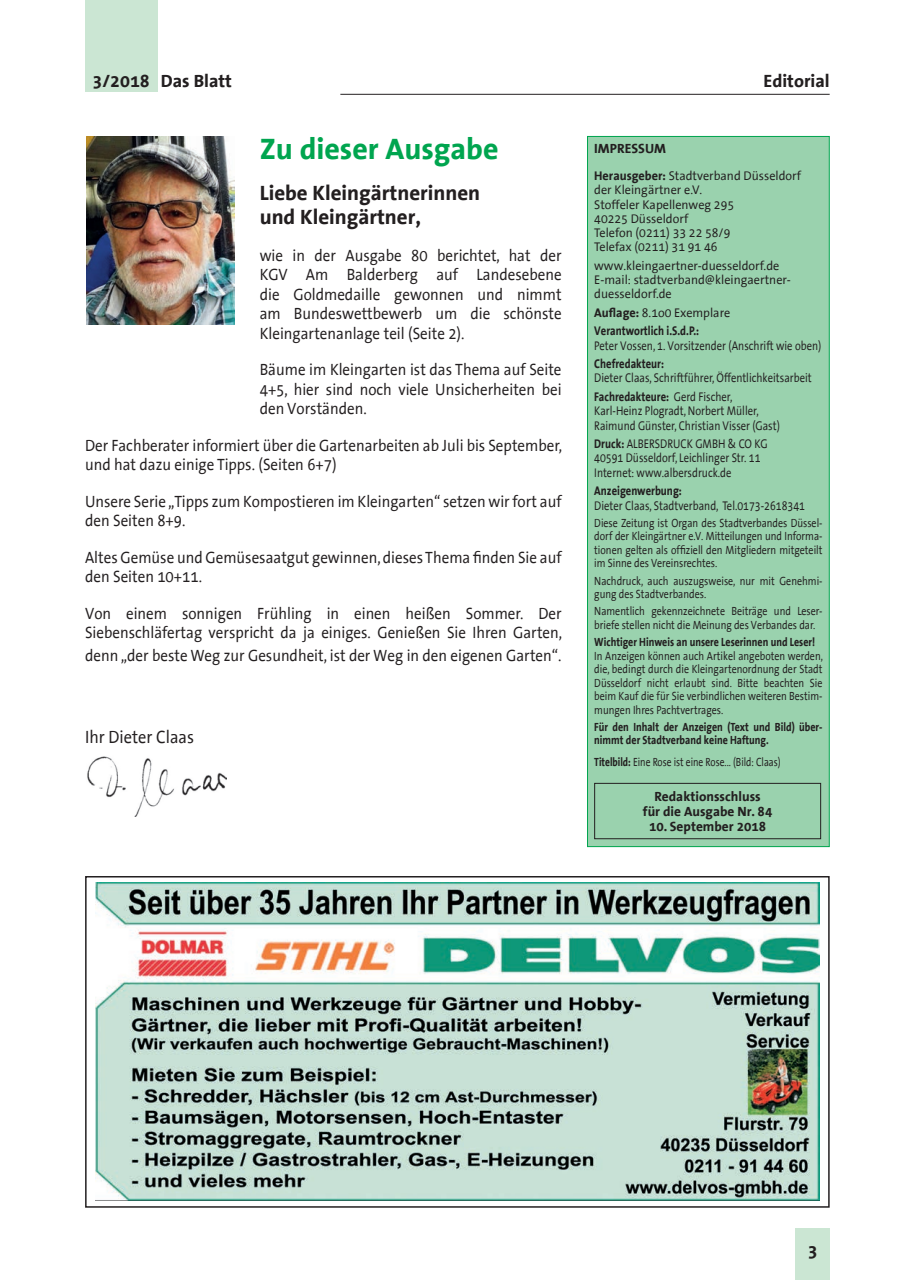
<style>
.page{position:relative;width:902px;height:1280px;background:#fff}
.page>*{position:absolute;margin:0;border:0;box-sizing:border-box;transform-origin:0 0}
.t1{font:700 30px "The Sans Office";color:#00a54f}
.t2{font:700 21px/24px "The Sans Office";color:#231f20}
.t3{font:700 18px "The Sans Office";color:#231f20}
.t4{font:18px "The Sans Office";color:#231f20;scale:.91 1}
.t5{font:16.5px/19.5px "The Sans Office";color:#231f20;scale:.91 1}
.t6{font:700 13.5px/15px "The Sans Office";color:#231f20;text-align:center}
.t7{font:12.75px/14.2px "The Sans Office";color:#231f20;scale:.83 1}
.t8{font:12.75px/14.2px "The Sans Office";color:#231f20;scale:.96 1}
.t9{font:700 12.75px/18.5px "The Sans Office";color:#231f20;scale:.96 1}
.t10{font:700 12.75px "The Sans Office";color:#231f20;scale:.83 1}
.t11{font:12px/13.5px "The Sans Office";color:#231f20;text-align:justify;scale:.83 1}
.t12{font:700 12px/13.5px "The Sans Office";color:#231f20;scale:.83 1}
.t13{font:12px "The Sans Office";color:#231f20;scale:.79 1}
.s1{font-weight:700}
.s2{font-weight:400}
</style>
<div class="page">
<div style="left:85px;top:0;width:72px;height:91px;background:#cbe6d3"></div>
<div style="left:795px;top:1229px;width:34px;height:51px;background:#cbe6d3"></div>
<hr style="left:340px;top:94px;width:489px;height:1px;background:#231f20">
<img style="left:95px;top:883px;width:724px;height:318px">
<div style="left:85px;top:876px;width:744px;height:332px;border:2px solid #231f20"></div>
<div style="left:587px;top:136px;width:242px;height:711px;background:#9ad2ae"></div>
<div style="left:587px;top:136px;width:242px;height:711px;border:1px solid #00a54f"></div>
<div style="left:594px;top:783px;width:227px;height:56px;border:1px solid #231f20"></div>
<img style="left:87px;top:756px;width:139px;height:60px">
<img style="left:87px;top:136px;width:147px;height:189px">
<p class="t3" style="left:93px;top:72px;width:141px">3/2018 Das Blatt</p>
<h1 class="t1" style="left:260px;top:133px;width:240px">Zu dieser Ausgabe</h1>
<p class="t2" style="left:260px;top:182px;width:222px">Liebe Kleingärtnerinnen und Kleingärtner,</p>
<p class="t5" style="left:260px;top:246px;width:333px;text-align:justify">wie in der Ausgabe 80 berichtet, hat der KGV Am Balderberg auf Landesebene die Goldmedaille gewonnen und nimmt am Bundeswettbewerb um die schönste Kleingartenanlage teil (Seite 2).</p>
<p class="t5" style="left:260px;top:360px;width:333px;text-align:justify">Bäume im Kleingarten ist das Thema auf Seite 4+5, hier sind noch viele Unsicherheiten bei den Vorständen.</p>
<p class="t5" style="left:85px;top:436px;width:526px">Der Fachberater informiert über die Gartenarbeiten ab Juli bis September, und hat dazu einige Tipps. (Seiten 6+7)</p>
<p class="t5" style="left:85px;top:492px;width:525px">Unsere Serie „Tipps zum Kompostieren im Kleingarten“ setzen wir fort auf den Seiten 8+9.</p>
<p class="t5" style="left:85px;top:548px;width:525px">Altes Gemüse und Gemüsesaatgut gewinnen, dieses Thema fi nden Sie auf den Seiten 10+11.</p>
<p class="t5" style="left:85px;top:604px;width:526px">Von einem sonnigen Frühling in einen heißen Sommer. Der<br>Siebenschläfertag verspricht da ja einiges. Genießen Sie Ihren Garten,</p>
<p class="t5" style="left:85px;top:646px;width:525px">denn „der beste Weg zur Gesundheit, ist der Weg in den eigenen Garten“.</p>
<p class="t4" style="left:85px;top:727px;width:121px">Ihr Dieter Claas</p>
<p class="t3" style="left:763px;top:72px;width:68px">Editorial</p>
<p class="t6" style="left:594px;top:142px;width:73px">IMPRESSUM</p>
<p class="t8" style="left:594px;top:169px;width:217px"><span class="s1">Herausgeber:</span> Stadtverband Düsseldorf der Kleingärtner e.V.<br>Stoffeler Kapellenweg 295<br>40225 Düsseldorf<br>Telefon (0211) 33 22 58/9<br>Telefax (0211) 31 91 46</p>
<p class="t8" style="left:594px;top:259px;width:206px">www.kleingaertner-duesseldorf.de<br>E-mail: stadtverband@kleingaertner&shy;duesseldorf.de</p>
<p class="t9" style="left:594px;top:304px;width:143px">Auflage: <span class="s2">8.1o0 Exemplare<br></span>Verantwortlich i.S.d.P.:</p>
<p class="t7" style="left:594px;top:339px;width:275px">Peter Vossen, 1. Vorsitzender (Anschrift wie oben)</p>
<p class="t10" style="left:594px;top:357px;width:86px">Chefredakteur:</p>
<p class="t7" style="left:594px;top:369px;width:263px;line-height:18.5px">Dieter Claas, Schriftführer, Öffentlichkeitsarbeit<br><span class="s1">Fachredakteure:</span> Gerd Fischer,</p>
<p class="t7" style="left:594px;top:404px;width:225px">Karl-Heinz Plogradt, Norbert Müller,<br>Raimund Günster, Christian Visser (Gast)</p>
<p class="t7" style="left:594px;top:437px;width:210px"><span class="s1">Druck:</span> ALBERSDRUCK GMBH &amp; CO KG<br>40591 Düsseldorf, Leichlinger Str. 11<br>Internet: www.albersdruck.de</p>
<p class="t10" style="left:594px;top:484px;width:107px">Anzeigenwerbung:</p>
<p class="t7" style="left:594px;top:499px;width:255px">Dieter Claas, Stadtverband, Tel.0173-2618341</p>
<p class="t11" style="left:594px;top:516px;width:276px">Diese Zeitung ist Organ des Stadtverbandes Düssel&shy;dorf der Kleingärtner e.V. Mitteilungen und Informa&shy;tionen gelten als offiziell den Mitgliedern mitgeteilt im Sinne des Vereinsrechtes.</p>
<p class="t11" style="left:594px;top:575px;width:276px">Nachdruck, auch auszugsweise, nur mit Genehmi&shy;gung des Stadtverbandes.</p>
<p class="t11" style="left:594px;top:605px;width:276px">Namentlich gekennzeichnete Beiträge und Leser&shy;briefe stellen nicht die Meinung des Verbandes dar.</p>
<p class="t12" style="left:594px;top:636px;width:267px">Wichtiger Hinweis an unsere Leserinnen und Leser!</p>
<p class="t11" style="left:594px;top:650px;width:277px">In Anzeigen können auch Artikel angeboten werden, die, bedingt durch die Kleingartenordnung der Stadt Düsseldorf nicht erlaubt sind. Bitte beachten Sie beim Kauf die für Sie verbindlichen weiteren Bestim&shy;mungen Ihres Pachtvertrages.</p>
<p class="t12" style="left:594px;top:720px;width:276px">Für den Inhalt der Anzeigen (Text und Bild) über&shy;nimmt der Stadtverband keine Haftung.</p>
<p class="t13" style="left:594px;top:756px;width:238px"><span class="s1">Titelbild:</span> Eine Rose ist eine Rose... (Bild: Claas)</p>
<p class="t6" style="left:643px;top:789px;width:131px">Redaktionsschluss<br>für die Ausgabe Nr. 84</p>
<p class="t6" style="left:649px;top:819px;width:118px">10. September 2018</p>
<p class="t3" style="left:807px;top:1241px;width:11px">3</p>
</div>
